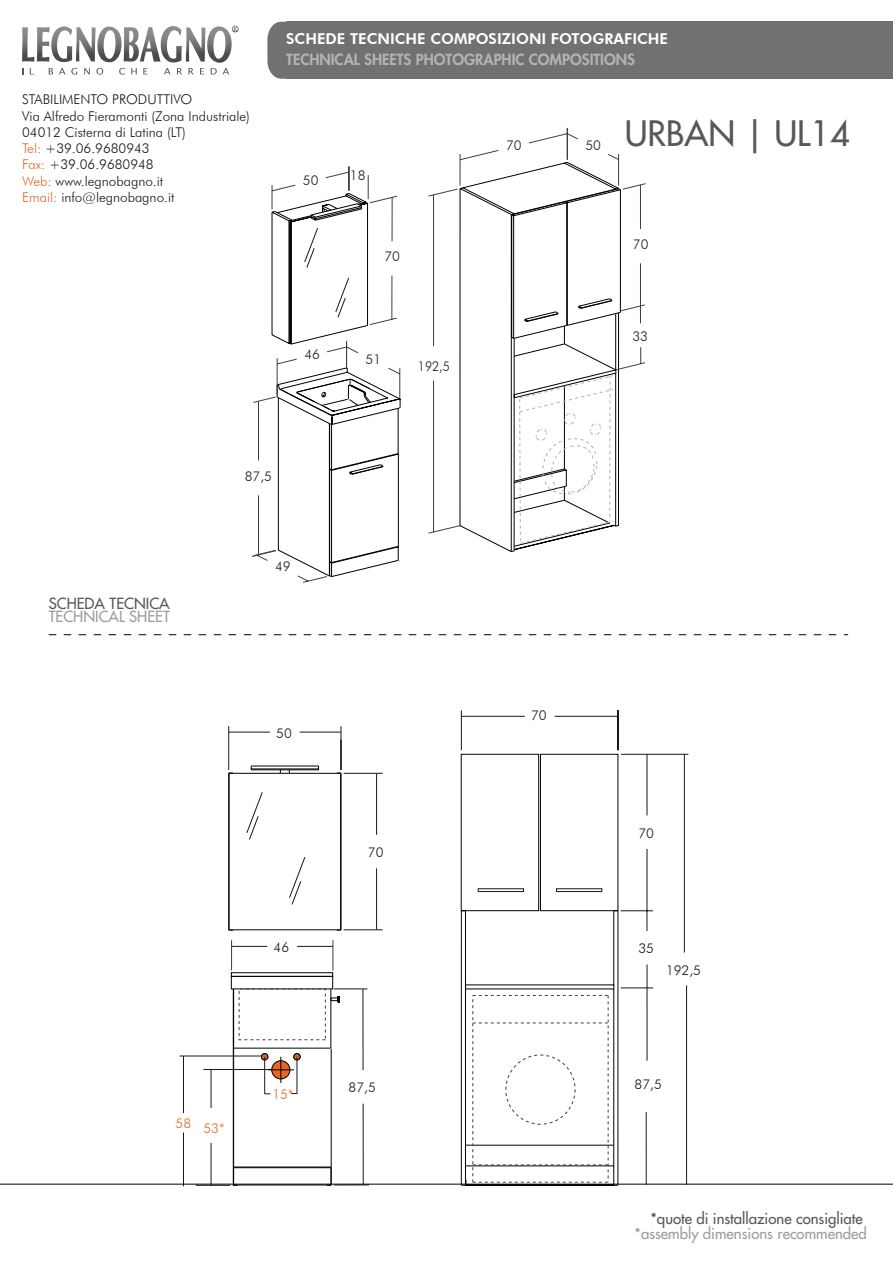
<style>
.page{position:relative;width:893px;height:1263px;background:#fff}
.page>*{position:absolute;margin:0;border:0;box-sizing:border-box;transform-origin:0 0}
.t1{font:34.2px "Futura";color:#58585a}
.t2{font:15px "Futura";color:#58585a}
.t3{font:15px "Futura";color:#9c9d9f}
.t4{font:800 15px "Futura";color:#b1b3b4}
.t5{font:800 15px "Futura BT";color:#fff}
.t6{font:300 13.5px/16.2px "Futura BT";color:#1a171b}
.t7{font:300 13.5px "Futura BT";color:#1d1d1b}
.t8{font:300 13.5px "Futura BT";color:#e36828}
.t9{font:300 13.5px "Futura BT";color:#1d1d1b;scale:.91 1}
.s1{color:#e36928}
</style>
<div class="page">
<hr style="left:466px;top:985px;width:148px;height:1px;background:#000207">
<hr style="left:618px;top:911px;width:1px;height:274px;background:#000207">
<hr style="left:613px;top:911px;width:1px;height:74px;background:#000207">
<hr style="left:461px;top:911px;width:1px;height:274px;background:#000207">
<hr style="left:465px;top:1145px;width:149px;height:1px;background:#000207">
<hr style="left:465px;top:1165px;width:149px;height:1px;background:#000207">
<hr style="left:465px;top:1185px;width:149px;height:1px;background:#000207">
<hr style="left:466px;top:989px;width:148px;height:1px;background:#000207">
<hr style="left:465px;top:911px;width:1px;height:234px;background:#000207">
<svg style="left:461px;top:1145px;width:6px;height:41px"></svg>
<svg style="left:647px;top:964px;width:1px;height:24px"></svg>
<svg style="left:647px;top:911px;width:1px;height:20px"></svg>
<hr style="left:647px;top:849px;width:1px;height:62px;background:#1a171b">
<hr style="left:647px;top:754px;width:1px;height:61px;background:#1a171b">
<hr style="left:621px;top:910px;width:32px;height:1px;background:#1a171b">
<hr style="left:686px;top:985px;width:1px;height:200px;background:#1a171b">
<hr style="left:684px;top:754px;width:1px;height:198px;background:#1a171b">
<hr style="left:461px;top:716px;width:64px;height:1px;background:#1a171b">
<hr style="left:555px;top:716px;width:63px;height:1px;background:#1a171b">
<hr style="left:461px;top:710px;width:1px;height:40px;background:#1a171b">
<hr style="left:618px;top:710px;width:1px;height:40px;background:#1a171b">
<hr style="left:621px;top:988px;width:32px;height:1px;background:#1a171b">
<div style="left:478px;top:889px;width:46px;height:3px;border:1px solid #1a171b"></div>
<div style="left:556px;top:889px;width:46px;height:3px;border:1px solid #1a171b"></div>
<div style="left:540px;top:754px;width:78px;height:157px;border:1px solid #000207"></div>
<div style="left:461px;top:754px;width:78px;height:157px;border:1px solid #000207"></div>
<svg style="left:473px;top:985px;width:145px;height:201px"></svg>
<hr style="left:341px;top:773px;width:1px;height:157px;background:#000207">
<hr style="left:331px;top:1049px;width:1px;height:118px;background:#000207">
<hr style="left:340px;top:773px;width:1px;height:157px;background:#000207">
<hr style="left:229px;top:773px;width:1px;height:157px;background:#000207">
<hr style="left:228px;top:773px;width:1px;height:157px;background:#000207">
<hr style="left:233px;top:989px;width:1px;height:196px;background:#000207">
<hr style="left:331px;top:989px;width:1px;height:59px;background:#000207">
<svg style="left:233px;top:1167px;width:5px;height:19px"></svg>
<hr style="left:233px;top:929px;width:104px;height:1px;background:#000207">
<hr style="left:233px;top:773px;width:47px;height:1px;background:#000207">
<hr style="left:289px;top:769px;width:30px;height:1px;background:#000207">
<hr style="left:237px;top:1185px;width:90px;height:1px;background:#000207">
<svg style="left:327px;top:1167px;width:5px;height:19px"></svg>
<hr style="left:237px;top:1167px;width:90px;height:1px;background:#000207">
<svg style="left:331px;top:996px;width:9px;height:7px"></svg>
<svg style="left:251px;top:767px;width:39px;height:7px"></svg>
<hr style="left:289px;top:773px;width:48px;height:1px;background:#000207">
<hr style="left:251px;top:766px;width:68px;height:1px;background:#000207">
<hr style="left:228px;top:726px;width:1px;height:44px;background:#1a171b">
<hr style="left:341px;top:726px;width:1px;height:44px;background:#1a171b">
<hr style="left:229px;top:732px;width:41px;height:1px;background:#1a171b">
<hr style="left:300px;top:732px;width:41px;height:1px;background:#1a171b">
<hr style="left:344px;top:773px;width:39px;height:1px;background:#1a171b">
<hr style="left:344px;top:929px;width:39px;height:1px;background:#1a171b">
<hr style="left:376px;top:773px;width:1px;height:62px;background:#1a171b">
<hr style="left:376px;top:868px;width:1px;height:62px;background:#1a171b">
<hr style="left:334px;top:1185px;width:35px;height:1px;background:#1a171b">
<hr style="left:363px;top:989px;width:1px;height:81px;background:#1a171b">
<hr style="left:363px;top:1103px;width:1px;height:82px;background:#1a171b">
<hr style="left:232px;top:946px;width:35px;height:1px;background:#1a171b">
<hr style="left:297px;top:946px;width:36px;height:1px;background:#1a171b">
<hr style="left:196px;top:1185px;width:34px;height:1px;background:#1a171b">
<svg style="left:247px;top:792px;width:16px;height:48px"></svg>
<svg style="left:289px;top:857px;width:16px;height:48px"></svg>
<hr style="left:333px;top:940px;width:1px;height:30px;background:#3b3c3c">
<hr style="left:231px;top:940px;width:1px;height:30px;background:#3b3c3c">
<div style="left:231px;top:976px;width:102px;height:13px;border:1px solid #000207"></div>
<div style="left:231px;top:972px;width:102px;height:4px;border:1px solid #000207"></div>
<hr style="left:334px;top:989px;width:33px;height:1px;background:#1a171b">
<hr style="left:203px;top:1069px;width:86px;height:1px;background:#1a171b">
<hr style="left:211px;top:1069px;width:1px;height:39px;background:#1a171b">
<hr style="left:211px;top:1143px;width:1px;height:42px;background:#1a171b">
<hr style="left:234px;top:1048px;width:97px;height:1px;background:#000207">
<hr style="left:180px;top:1056px;width:84px;height:1px;background:#1a171b">
<hr style="left:183px;top:1056px;width:1px;height:57px;background:#1a171b">
<hr style="left:183px;top:1132px;width:1px;height:54px;background:#1a171b">
<div style="left:239px;top:989px;width:87px;height:51px;border:1px dashed #404040"></div>
<svg style="left:261px;top:1053px;width:40px;height:30px"></svg>
<div style="left:294px;top:1053px;width:6px;height:7px;border:1px solid #000;border-radius:50%"></div>
<hr style="left:264px;top:1057px;width:1px;height:37px;background:#1a171b">
<hr style="left:297px;top:1057px;width:1px;height:37px;background:#1a171b">
<hr style="left:647px;top:988px;width:1px;height:72px;background:#1a171b">
<hr style="left:646px;top:1112px;width:1px;height:73px;background:#1a171b">
<hr style="left:621px;top:754px;width:67px;height:1px;background:#1a171b">
<svg style="left:252px;top:128px;width:394px;height:455px"></svg>
<svg style="left:304px;top:228px;width:14px;height:40px"></svg>
<svg style="left:335px;top:278px;width:14px;height:40px"></svg>
<svg style="left:519px;top:343px;width:97px;height:201px"></svg>
<svg style="left:253px;top:550px;width:23px;height:6px"></svg>
<svg style="left:253px;top:367px;width:148px;height:58px"></svg>
<hr style="left:258px;top:495px;width:1px;height:59px;background:#3f3f3f">
<hr style="left:258px;top:401px;width:1px;height:59px;background:#3f3f3f">
<svg style="left:267px;top:22px;width:20px;height:57px"></svg>
<div style="left:287px;top:22px;width:606px;height:57px;background:#707173"></div>
<svg style="left:49px;top:634px;width:799px;height:1px"></svg>
<svg style="left:22px;top:26px;width:217px;height:49px"></svg>
<hr style="left:0;top:1184px;width:893px;height:1px;background:#000">
<p class="t6" style="left:22px;top:91px;width:229px">STABILIMENTO PRODUTTIVO<br>Via Alfredo Fieramonti (Zona Industriale)<br>04012 Cisterna di Latina (LT)<br><span class="s1">Tel:</span> +39.06.9680943<br><span class="s1">Fax:</span> +39.06.9680948<br><span class="s1">Web:</span> www.legnobagno.it<br><span class="s1">Email:</span> info@legnobagno.it</p>
<p class="t5" style="left:286px;top:29px;width:383px">SCHEDE TECNICHE COMPOSIZIONI FOTOGRAFICHE</p>
<p class="t4" style="left:286px;top:50px;width:350px">TECHNICAL SHEETS PHOTOGRAPHIC COMPOSITIONS</p>
<p class="t7" style="left:303px;top:172px;width:17px">50</p>
<p class="t7" style="left:350px;top:167px;width:17px">18</p>
<p class="t7" style="left:384px;top:248px;width:17px">70</p>
<p class="t7" style="left:304px;top:346px;width:17px">46</p>
<p class="t7" style="left:366px;top:351px;width:17px">51</p>
<p class="t9" style="left:418px;top:358px;width:37px">192,5</p>
<p class="t7" style="left:506px;top:137px;width:17px">70</p>
<p class="t7" style="left:585px;top:137px;width:17px">50</p>
<h1 class="t1" style="left:625px;top:112px;width:227px">URBAN | UL14</h1>
<p class="t7" style="left:633px;top:236px;width:17px">70</p>
<p class="t7" style="left:632px;top:328px;width:17px">33</p>
<p class="t7" style="left:245px;top:468px;width:29px">87,5</p>
<p class="t2" style="left:49px;top:594px;width:123px">SCHEDA TECNICA</p>
<p class="t3" style="left:49px;top:607px;width:123px">TECHNICAL SHEET</p>
<p class="t7" style="left:275px;top:558px;width:17px">49</p>
<p class="t6" style="left:276px;top:725px;width:17px">50</p>
<p class="t6" style="left:274px;top:939px;width:17px">46</p>
<p class="t8" style="left:176px;top:1115px;width:17px">58</p>
<p class="t8" style="left:204px;top:1119px;width:23px">53*</p>
<p class="t8" style="left:272px;top:1086px;width:23px">15*</p>
<p class="t6" style="left:368px;top:844px;width:17px">70</p>
<p class="t6" style="left:349px;top:1079px;width:29px">87,5</p>
<p class="t6" style="left:531px;top:707px;width:17px">70</p>
<p class="t6" style="left:638px;top:825px;width:17px">70</p>
<p class="t6" style="left:638px;top:940px;width:17px">35</p>
<p class="t6" style="left:666px;top:962px;width:36px">192,5</p>
<p class="t6" style="left:635px;top:1076px;width:29px">87,5</p>
<p class="t2" style="left:650px;top:1209px;width:214px">*quote di installazione consigliate</p>
<p class="t3" style="left:634px;top:1223px;width:234px">*assembly dimensions recommended</p>
</div>
